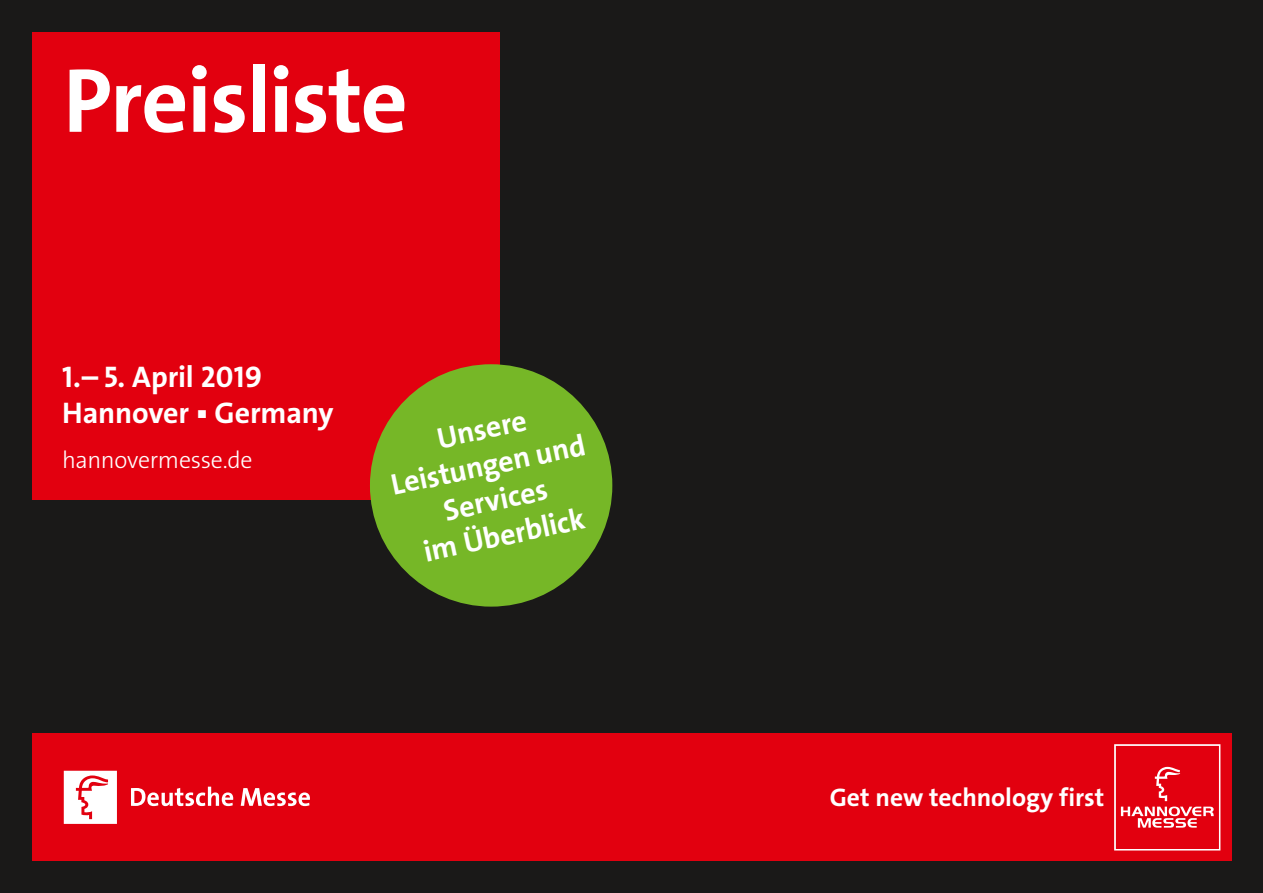
<style>
.page{position:relative;width:1263px;height:893px;background:#1a1918}
.page>*{position:absolute;margin:0;border:0;box-sizing:border-box;transform-origin:0 0}
.t1{font:91.8px "The Sans LP7 Bld";letter-spacing:-.02em;color:#fff}
.t2{font:30px/36px "The Sans LP7 Bld";letter-spacing:-.005em;color:#fff}
.t3{font:25.5px "The Sans LP7 Bld";letter-spacing:-.005em;color:#fff}
.t4{font:24px "The Sans LP3 Lig";letter-spacing:-.01em;color:#fff}
</style>
<div class="page">
<div style="left:32px;top:32px;width:468px;height:468px;background:#e2000f"></div>
<div style="left:32px;top:734px;width:1199px;height:127px;background:#e2000f"></div>
<svg style="left:1114px;top:744px;width:107px;height:107px"></svg>
<svg style="left:131px;top:787px;width:102px;height:19px"></svg>
<svg style="left:241px;top:788px;width:69px;height:18px"></svg>
<svg style="left:64px;top:771px;width:53px;height:53px;background:#fbdfe1"></svg>
<div style="left:370px;top:364px;width:242px;height:243px;background:#76b727;border-radius:50%"></div>
<h1 class="t1" style="left:63px;top:62px;width:346px">Preisliste</h1>
<p class="t2" style="left:62px;top:361px;width:273px">1.– 5. April 2019<br>Hannover ▪ Germany</p>
<p class="t4" style="left:62px;top:449px;width:192px">hannovermesse.de</p>
<p class="t2" style="left:381px;top:435px;width:199px;text-align:center;rotate:-12deg">Unsere<br>Leistungen und<br>Services<br>im Überblick</p>
<p class="t3" style="left:830px;top:786px;width:276px">Get new technology first</p>
</div>
